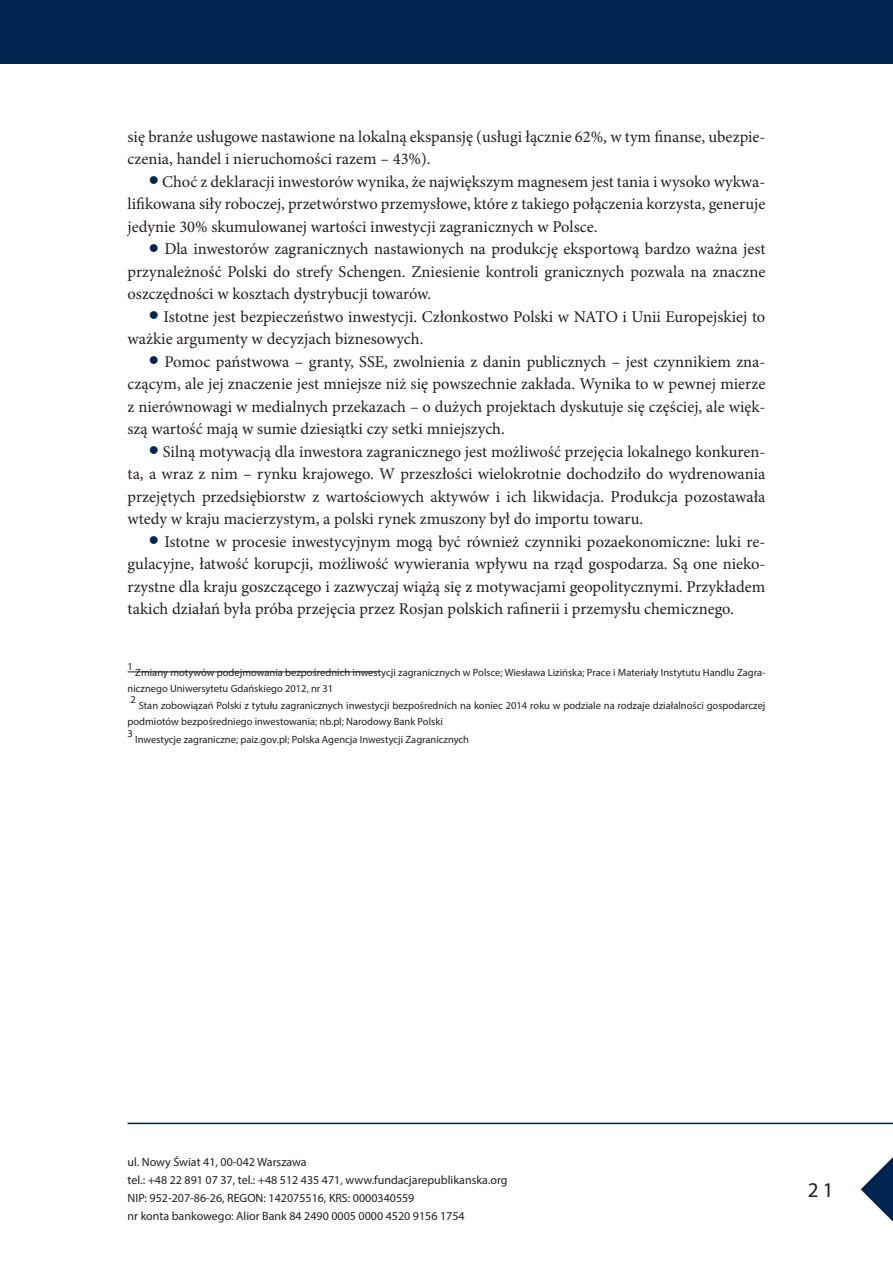
<style>
.page{position:relative;width:893px;height:1263px;background:#fff}
.page>*{position:absolute;margin:0;border:0;box-sizing:border-box;transform-origin:0 0}
.t1{font:21px "Myriad Pro";color:#231f20}
.BODY_TXT{font:16.5px/22.5px "Minion Pro";color:#231f20;text-align:justify}
.t2{font:12px/18px "Myriad Pro";color:#231f20}
.przypis{font:10.5px/16.5px "Myriad Pro";color:#231f20}
.s1{color:#002551}
</style>
<div class="page">
<div style="left:0;top:0;width:893px;height:64px;background:#002551"></div>
<hr style="left:128px;top:1123px;width:765px;height:1px;background:#002551">
<svg style="left:861px;top:1157px;width:32px;height:64px"></svg>
<hr style="left:128px;top:671px;width:251px;height:1px;background:#231f20">
<p class="BODY_TXT" style="left:128px;top:125px;width:639px">się branże usługowe nastawione na lokalną ekspansję (usługi łącznie 62%, w tym finanse, ubezpie&shy;czenia, handel i nieruchomości razem – 43%).</p>
<p class="BODY_TXT" style="left:128px;top:170px;width:639px;text-indent:21px"><span class="s1">●</span> Choć z deklaracji inwestorów wynika, że największym magnesem jest tania i wysoko wykwa&shy;lifikowana siły roboczej, przetwórstwo przemysłowe, które z takiego połączenia korzysta, generuje jedynie 30% skumulowanej wartości inwestycji zagranicznych w Polsce.</p>
<p class="BODY_TXT" style="left:128px;top:238px;width:639px;text-indent:21px"><span class="s1">●</span> Dla inwestorów zagranicznych nastawionych na produkcję eksportową bardzo ważna jest przynależność Polski do strefy Schengen. Zniesienie kontroli granicznych pozwala na znaczne oszczędności w kosztach dystrybucji towarów.</p>
<p class="BODY_TXT" style="left:128px;top:305px;width:639px;text-indent:21px"><span class="s1">●</span> Istotne jest bezpieczeństwo inwestycji. Członkostwo Polski w NATO i Unii Europejskiej to ważkie argumenty w decyzjach biznesowych.</p>
<p class="BODY_TXT" style="left:128px;top:350px;width:639px;text-indent:21px"><span class="s1">●</span> Pomoc państwowa – granty, SSE, zwolnienia z danin publicznych – jest czynnikiem zna&shy;czącym, ale jej znaczenie jest mniejsze niż się powszechnie zakłada. Wynika to w pewnej mierze z nierównowagi w medialnych przekazach – o dużych projektach dyskutuje się częściej, ale więk&shy;szą wartość mają w sumie dziesiątki czy setki mniejszych.</p>
<p class="BODY_TXT" style="left:128px;top:440px;width:639px;text-indent:21px"><span class="s1">●</span> Silną motywacją dla inwestora zagranicznego jest możliwość przejęcia lokalnego konkuren&shy;ta, a wraz z nim – rynku krajowego. W przeszłości wielokrotnie dochodziło do wydrenowania przejętych przedsiębiorstw z wartościowych aktywów i ich likwidacja. Produkcja pozostawała wtedy w kraju macierzystym, a polski rynek zmuszony był do importu towaru.</p>
<p class="BODY_TXT" style="left:128px;top:530px;width:639px;text-indent:21px"><span class="s1">●</span> Istotne w procesie inwestycyjnym mogą być również czynniki pozaekonomiczne: luki re&shy;gulacyjne, łatwość korupcji, możliwość wywierania wpływu na rząd gospodarza. Są one nieko&shy;rzystne dla kraju goszczącego i zazwyczaj wiążą się z motywacjami geopolitycznymi. Przykładem takich działań była próba przejęcia przez Rosjan polskich rafinerii i przemysłu chemicznego.</p>
<p class="przypis" style="left:128px;top:658px;width:7px">1</p>
<p class="przypis" style="left:128px;top:664px;width:639px;text-indent:8px">Zmiany motywów podejmowania bezpośrednich inwestycji zagranicznych w Polsce; Wiesława Lizińska; Prace i Materiały Instytutu Handlu Zagra&shy;nicznego Uniwersytetu Gdańskiego 2012, nr 31</p>
<p class="przypis" style="left:130px;top:691px;width:7px">2</p>
<p class="przypis" style="left:128px;top:697px;width:639px;text-indent:11px">Stan zobowiązań Polski z tytułu zagranicznych inwestycji bezpośrednich na koniec 2014 roku w podziale na rodzaje działalności gospodarczej podmiotów bezpośredniego inwestowania; nb.pl; Narodowy Bank Polski</p>
<p class="przypis" style="left:128px;top:725px;width:7px">3</p>
<p class="przypis" style="left:135px;top:731px;width:335px">Inwestycje zagraniczne; paiz.gov.pl; Polska Agencja Inwestycji Zagranicznych</p>
<p class="t2" style="left:128px;top:1153px;width:382px">ul. Nowy Świat 41, 00-042 Warszawa<br>tel.: +48 22 891 07 37, tel.: +48 512 435 471, www.fundacjarepublikanska.org NIP: 952-207-86-26, REGON: 142075516, KRS: 0000340559<br>nr konta bankowego: Alior Bank 84 2490 0005 0000 4520 9156 1754</p>
<p class="t1" style="left:808px;top:1177px;width:27px">21</p>
</div>
